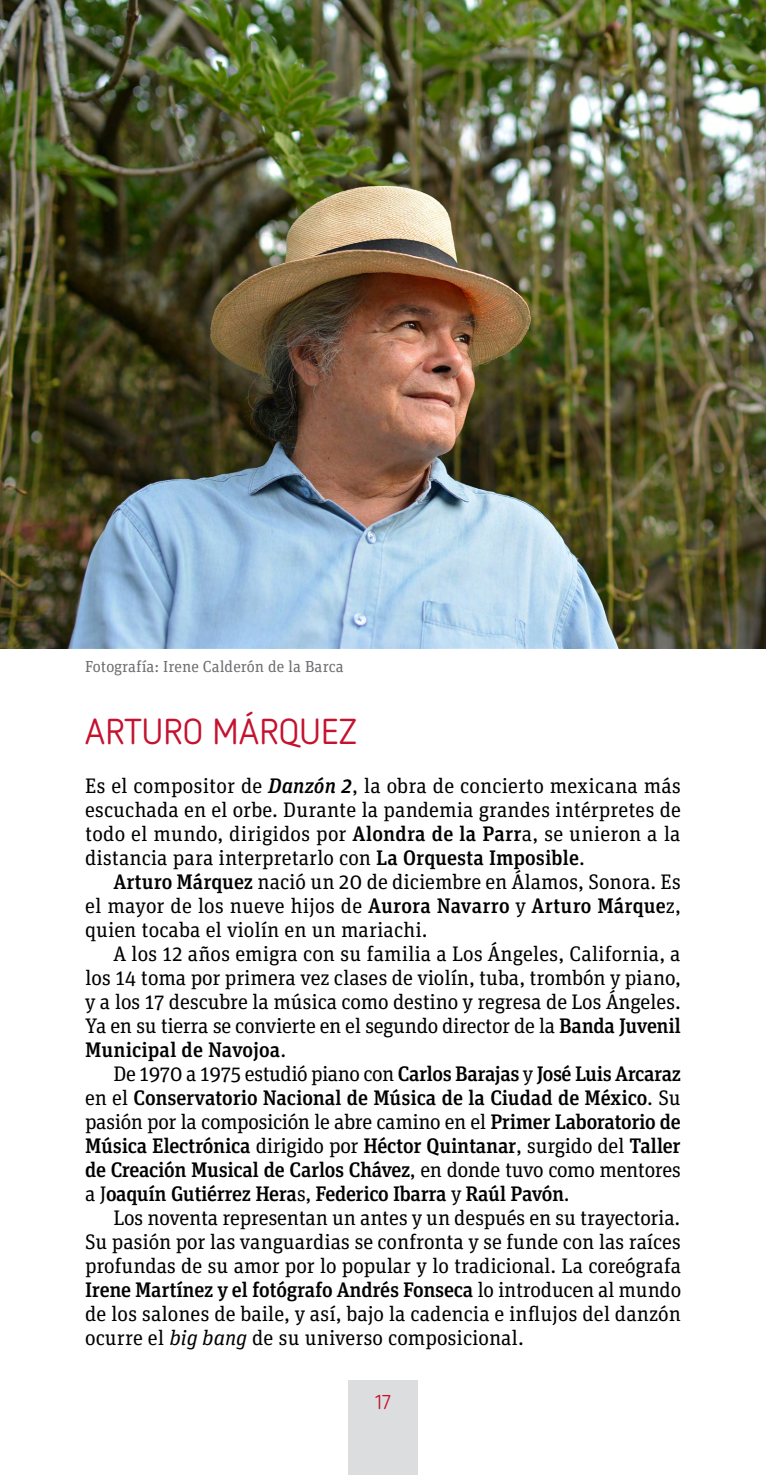
<style>
.page{position:relative;width:766px;height:1475px;background:#fff}
.page>*{position:absolute;margin:0;border:0;box-sizing:border-box;transform-origin:0 0}
.t1{font:36px "Netto OT";letter-spacing:.01em;color:#c4122f}
.t2{font:21px/24px "Unit Slab Pro";color:#000;text-align:justify}
.t3{font:500 21px/24px "Unit Slab Pro";letter-spacing:-.02em;color:#000;text-align:justify}
.t4{font:20px "Netto OT";color:#c4122f}
.t5{font:16px "Unit Slab Pro";color:#6d6e71}
.s1{font-weight:500;font-style:italic}
.s2{font-weight:500}
.s3{font-weight:400}
.s4{font-style:italic}
</style>
<div class="page">
<div style="left:348px;top:1379px;width:69px;height:95px;background:#dcddde"></div>
<img style="left:0;top:0;width:765px;height:648px">
<p class="t5" style="left:85px;top:656px;width:260px">Fotografía: Irene Calderón de la Barca</p>
<h1 class="t1" style="left:85px;top:709px;width:273px">ARTURO MÁRQUEZ</h1>
<p class="t2" style="left:85px;top:772px;width:597px">Es el compositor de <span class="s1">Danzón 2</span>, la obra de concierto mexicana más escuchada en el orbe. Durante la pandemia grandes intérpretes de todo el mundo, dirigidos por <span class="s2">Alondra de la Parr</span>a, se unieron a la distancia para interpretarlo con <span class="s2">La Orquesta Imposible</span>.</p>
<p class="t2" style="left:85px;top:868px;width:597px;text-indent:28px"><span class="s2">Arturo Márquez</span> nació un 20 de diciembre en Álamos, Sonora. Es el mayor de los nueve hijos de <span class="s2">Aurora Navarro</span> y <span class="s2">Arturo Márque</span>z, quien tocaba el violín en un mariachi.</p>
<p class="t2" style="left:85px;top:940px;width:597px;text-indent:28px">A los 12 años emigra con su familia a Los Ángeles, California, a los 14 toma por primera vez clases de violín, tuba, trombón y piano, y a los 17 descubre la música como destino y regresa de Los Ángeles.<br>Ya en su tierra se convierte en el segundo director de la <span class="s2">Banda Juvenil Municipal de Navojoa</span>.</p>
<p class="t3" style="left:85px;top:1060px;width:597px;text-indent:28px"><span class="s3">De 1970 a 1975 estudió piano con</span> Carlos Barajas <span class="s3">y</span> José Luis Arcaraz <span class="s3">en el</span> Conservatorio Nacional de Música de la Ciudad de México<span class="s3">. Su pasión por la composición le abre camino en el</span> Primer Laboratorio de Música Electrónica <span class="s3">dirigido por</span> Héctor Quintanar<span class="s3">, surgido del</span> Taller de Creación Musical de Carlos Chávez<span class="s3">, en donde tuvo como mentores a J</span>oaquín Gutiérrez Hera<span class="s3">s,</span> Federico Ibarra <span class="s3">y</span> Raúl Pavón<span class="s3">.</span></p>
<p class="t2" style="left:85px;top:1204px;width:597px;text-indent:28px">Los noventa representan un antes y un después en su trayectoria.<br>Su pasión por las vanguardias se confronta y se funde con las raíces profundas de su amor por lo popular y lo tradicional. La coreógrafa <span class="s2">Irene Martínez y el fotógrafo Andrés Fonseca</span> lo introducen al mundo de los salones de baile, y así, bajo la cadencia e influjos del danzón ocurre el <span class="s4">big bang</span> de su universo composicional.</p>
<p class="t4" style="left:375px;top:1389px;width:17px">17</p>
</div>
